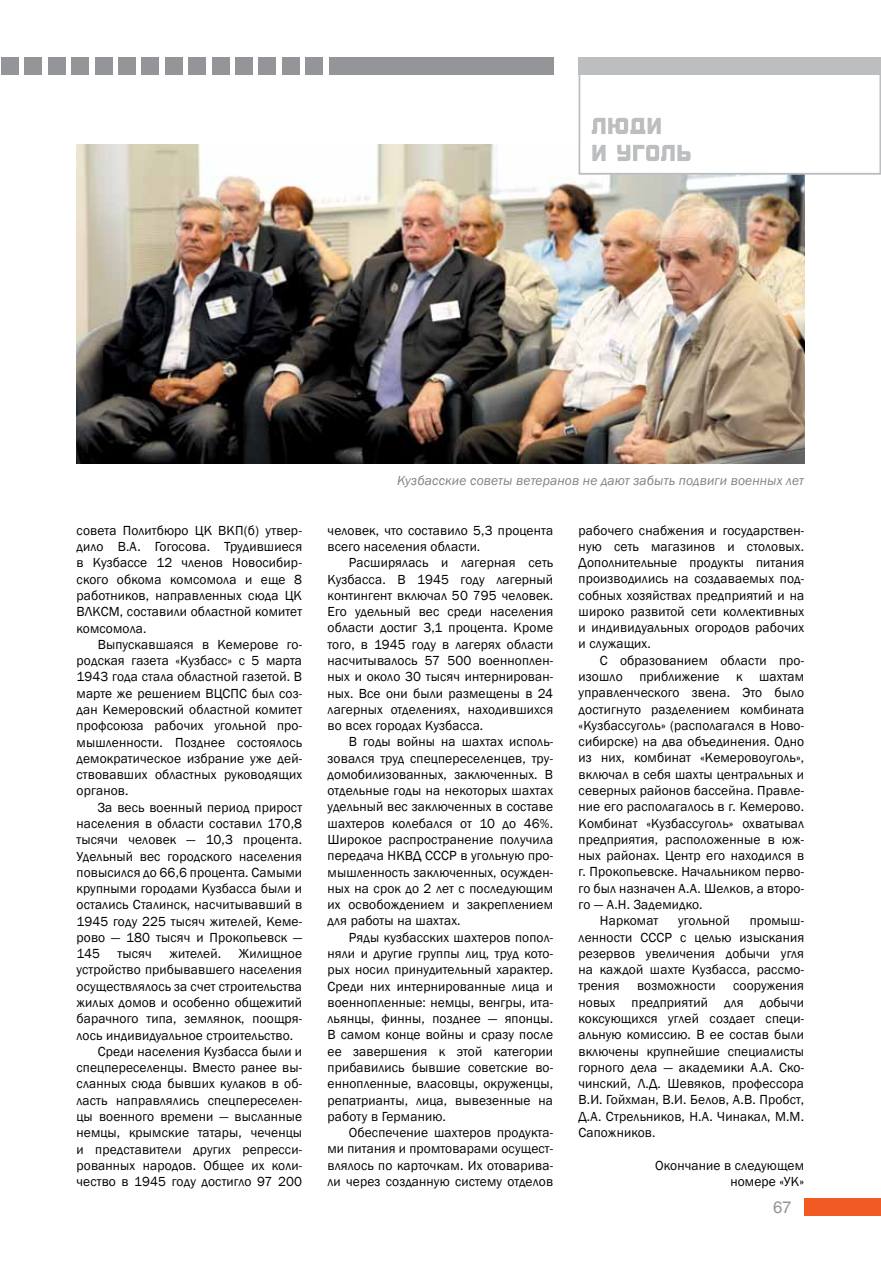
<style>
.page{position:relative;width:881px;height:1263px;background:#fff}
.page>*{position:absolute;margin:0;border:0;box-sizing:border-box;transform-origin:0 0}
.t1{font:16.5px "Helios";color:#939598}
.t2{font:13.5px/16.4px "Franklin Gothic";letter-spacing:.01em;color:#000;text-align:justify}
.t3{font:italic 13.5px "Franklin Gothic";letter-spacing:.01em;color:#808285}
</style>
<div class="page">
<img style="left:77px;top:145px;width:727px;height:318px">
<div style="left:579px;top:58px;width:300px;height:116px;background:#fff"></div>
<div style="left:578px;top:57px;width:302px;height:117px;border:2px solid #bcbec0"></div>
<div style="left:329px;top:58px;width:224px;height:17px;background:#939598"></div>
<div style="left:1px;top:58px;width:17px;height:17px;background:#939598"></div>
<div style="left:578px;top:58px;width:302px;height:17px;background:#bcbec0"></div>
<svg style="left:592px;top:145px;width:98px;height:16px"></svg>
<svg style="left:591px;top:118px;width:69px;height:16px"></svg>
<div style="left:804px;top:1198px;width:76px;height:17px;background:#f15a22"></div>
<div style="left:25px;top:58px;width:17px;height:17px;background:#939598"></div>
<div style="left:48px;top:58px;width:17px;height:17px;background:#939598"></div>
<div style="left:72px;top:58px;width:17px;height:17px;background:#939598"></div>
<div style="left:95px;top:58px;width:17px;height:17px;background:#939598"></div>
<div style="left:118px;top:58px;width:17px;height:17px;background:#939598"></div>
<div style="left:142px;top:58px;width:17px;height:17px;background:#939598"></div>
<div style="left:165px;top:58px;width:17px;height:17px;background:#939598"></div>
<div style="left:188px;top:58px;width:17px;height:17px;background:#939598"></div>
<div style="left:212px;top:58px;width:17px;height:17px;background:#939598"></div>
<div style="left:235px;top:58px;width:17px;height:17px;background:#939598"></div>
<div style="left:259px;top:58px;width:17px;height:17px;background:#939598"></div>
<div style="left:282px;top:58px;width:17px;height:17px;background:#939598"></div>
<div style="left:305px;top:58px;width:17px;height:17px;background:#939598"></div>
<p class="t2" style="left:76px;top:522px;width:227px;text-align:left;text-indent:159px">П(б) утвер&shy;дило В .А. Гогосова. Трудившиеся в Кузбассе 12 членов Новосибир&shy;ского обкома комсомола и еще 8 работников, направленных сюда ЦК<br>ВЛКСМ , составили областной комитет комсомола.</p>
<p class="t2" style="left:76px;top:636px;width:227px;text-align:left;text-indent:21px">Выпускавшаяся в Кемерове го&shy;родская газета «Кузбасс» с 5 марта<br>1943 года стала областной газетой. В марте же решением ВЦСПС был соз&shy;дан Кемеровский областной комитет профсоюза рабочих угольной про&shy;мышленности. Позднее состоялось демократическое избрание уже дей&shy;ствовавших областных руководящих органов.</p>
<p class="t2" style="left:76px;top:799px;width:227px;text-indent:21px">За весь военный период прирост населения в области составил 170,8 тысячи человек — 10,3 процента.<br>Удельный вес городского населения повысился до 66,6 процента. Самыми крупными городами Кузбасса были и остались Сталинск, насчитывавший в 1945 году 225 тысяч жителей, Кеме&shy;рово — 180 тысяч и Прокопьевск — 145</p>
<p class="t2" style="left:77px;top:522px;width:136px">совета Политбюро ЦКВК</p>
<p class="t2" style="left:118px;top:946px;width:36px">тысяч</p>
<p class="t2" style="left:169px;top:946px;width:53px">жителей.</p>
<p class="t2" style="left:238px;top:946px;width:65px">Жилищное</p>
<p class="t2" style="left:76px;top:962px;width:227px">устройство прибывавшего населения</p>
<p class="t2" style="left:77px;top:978px;width:227px">осуществлялось за счет строительства</p>
<p class="t2" style="left:76px;top:995px;width:227px">жилых домов и особенно общежитий</p>
<p class="t2" style="left:76px;top:1011px;width:227px">барачного типа, землянок, поощря-</p>
<p class="t2" style="left:76px;top:1027px;width:218px">лось индивидуальное строительство.</p>
<p class="t2" style="left:98px;top:1043px;width:206px">Среди населения Кузбасса были и</p>
<p class="t2" style="left:76px;top:1060px;width:227px">спецпереселенцы. Вместо ранее вы-</p>
<p class="t2" style="left:76px;top:1076px;width:227px">сланных сюда бывших кулаков в об-</p>
<p class="t2" style="left:76px;top:1092px;width:227px">ласть направлялись спецпереселен-</p>
<p class="t2" style="left:76px;top:1109px;width:227px">цы военного времени — высланные</p>
<p class="t2" style="left:76px;top:1125px;width:227px">немцы, крымские татары, чеченцы</p>
<p class="t2" style="left:76px;top:1141px;width:227px">и представители других репресси-</p>
<p class="t2" style="left:76px;top:1157px;width:227px">рованных народов. Общее их коли-</p>
<p class="t2" style="left:76px;top:1174px;width:227px">чество в 1945 году достигло 97 200</p>
<p class="t3" style="left:397px;top:472px;width:408px">Кузбасские советы ветеранов не дают забыть подвиги военных лет</p>
<p class="t2" style="left:327px;top:522px;width:227px">человек, что составило 5,3 процента всего населения области.</p>
<p class="t2" style="left:327px;top:555px;width:227px;text-indent:21px">Расширялась и лагерная сеть<br>Кузбасса. В</p>
<p class="t2" style="left:327px;top:571px;width:227px;text-indent:90px">1945 году лагерный контингент включал 50 795 человек.<br>Его удельный вес среди населения области достиг 3,1 процента. Кроме того, в 1945 году в лагерях области насчитывалось 57 500 военноплен&shy;ных и около 30 тысяч интернирован&shy;ных. Все они были размещены в 24 лагерных отделениях, находившихся во всех городах Кузбасса.</p>
<p class="t2" style="left:327px;top:734px;width:227px;text-align:left;text-indent:21px">В годы войны на шахтах исполь&shy;зовался труд спецпереселенцев, тру&shy;домобилизованных, заключенных. В отдельные годы на некоторых шахтах удельный вес заключенных в составе шахтеров колебался от 10 до 46%.<br>Широкое распространение получила передача НКВД</p>
<p class="t2" style="left:327px;top:848px;width:227px;text-indent:98px">СССР в угольную про&shy;мышленность заключенных, осужден&shy;ных на срок до 2 лет с последующим их освобождением и закреплением для работы на шахтах.</p>
<p class="t2" style="left:327px;top:929px;width:227px;text-indent:21px">Ряды кузбасских шахтеров попол&shy;няли и другие группы лиц, труд кото&shy;рых носил принудительный характер.<br>Среди них интернированные лица и военнопленные: немцы, венгры, ита&shy;льянцы, финны, позднее — японцы.<br>В самом конце войны и сразу после ее завершения к этой категории прибавились бывшие советские во&shy;еннопленные, власовцы, окруженцы, репатрианты, лица, вывезенные на работу в Германию.</p>
<p class="t2" style="left:327px;top:1125px;width:227px;text-indent:21px">Обеспечение шахтеров продукта&shy;ми питания и промтоварами осущест&shy;влялось по карточкам. Их отоварива&shy;ли через созданную систему отделов</p>
<p class="t2" style="left:578px;top:522px;width:227px">рабочего снабжения и государствен&shy;ную сеть магазинов и столовых.<br>Дополнительные продукты питания производились на создаваемых под&shy;собных хозяйствах предприятий и на широко развитой сети коллективных и индивидуальных огородов рабочих и служащих.</p>
<p class="t2" style="left:599px;top:652px;width:206px">С образованием области про-</p>
<p class="t2" style="left:578px;top:669px;width:227px">изошло приближение к шахтам</p>
<p class="t2" style="left:578px;top:685px;width:227px">управленческого звена. Это было</p>
<p class="t2" style="left:578px;top:701px;width:227px">достигнуто разделением комбината</p>
<p class="t2" style="left:578px;top:717px;width:227px">«Кузбассуголь» (располагался в Н ово-</p>
<p class="t2" style="left:578px;top:734px;width:227px">сибирске) на два объединения. Одно</p>
<p class="t2" style="left:578px;top:750px;width:227px">из них, комбинат «Кемеровоуголь»,</p>
<p class="t2" style="left:578px;top:766px;width:227px">включал в себя шахты центральных и</p>
<p class="t2" style="left:578px;top:783px;width:227px">северных районов бассейна. Правле-</p>
<p class="t2" style="left:578px;top:799px;width:227px">ние его располагалось в г. Кемерово.</p>
<p class="t2" style="left:578px;top:815px;width:227px">Комбинат «Кузбассуголь» охватывал</p>
<p class="t2" style="left:578px;top:831px;width:227px">предприятия, расположенные в юж-</p>
<p class="t2" style="left:578px;top:848px;width:227px">ных районах. Центр его находился в</p>
<p class="t2" style="left:578px;top:864px;width:227px">г. Прокопьевске. Начальником перво-</p>
<p class="t2" style="left:578px;top:880px;width:227px">го был назначен А.А. Шелков, а второ-</p>
<p class="t2" style="left:578px;top:897px;width:125px">го — А.Н . Задемидко.</p>
<p class="t2" style="left:599px;top:913px;width:60px">Наркомат</p>
<p class="t2" style="left:677px;top:913px;width:53px">угольной</p>
<p class="t2" style="left:578px;top:913px;width:227px;text-indent:171px">промыш&shy;ленности СССР с целью изыскания резервов увеличения добычи угля на каждой шахте Кузбасса, рассмо&shy;трения</p>
<p class="t2" style="left:578px;top:978px;width:227px;text-indent:154px">сооружения новых предприятий для добычи коксующихся углей создает специ&shy;альную комиссию. В ее состав были включены крупнейшие специалисты горного дела — академики А.А. Ско&shy;чинский, Л.Д. Шевяков, профессора В.И. Гойхман, В.И. Белов, А.В. Пробст, Д.А. Стрельников, Н .А. Чинакал, М .М .<br>Сапожников.</p>
<p class="t2" style="left:654px;top:1157px;width:150px;text-align:right">Окончание в следующем номере «УК»</p>
<p class="t2" style="left:636px;top:978px;width:80px">возможности</p>
<p class="t1" style="left:772px;top:1197px;width:20px">67</p>
</div>
